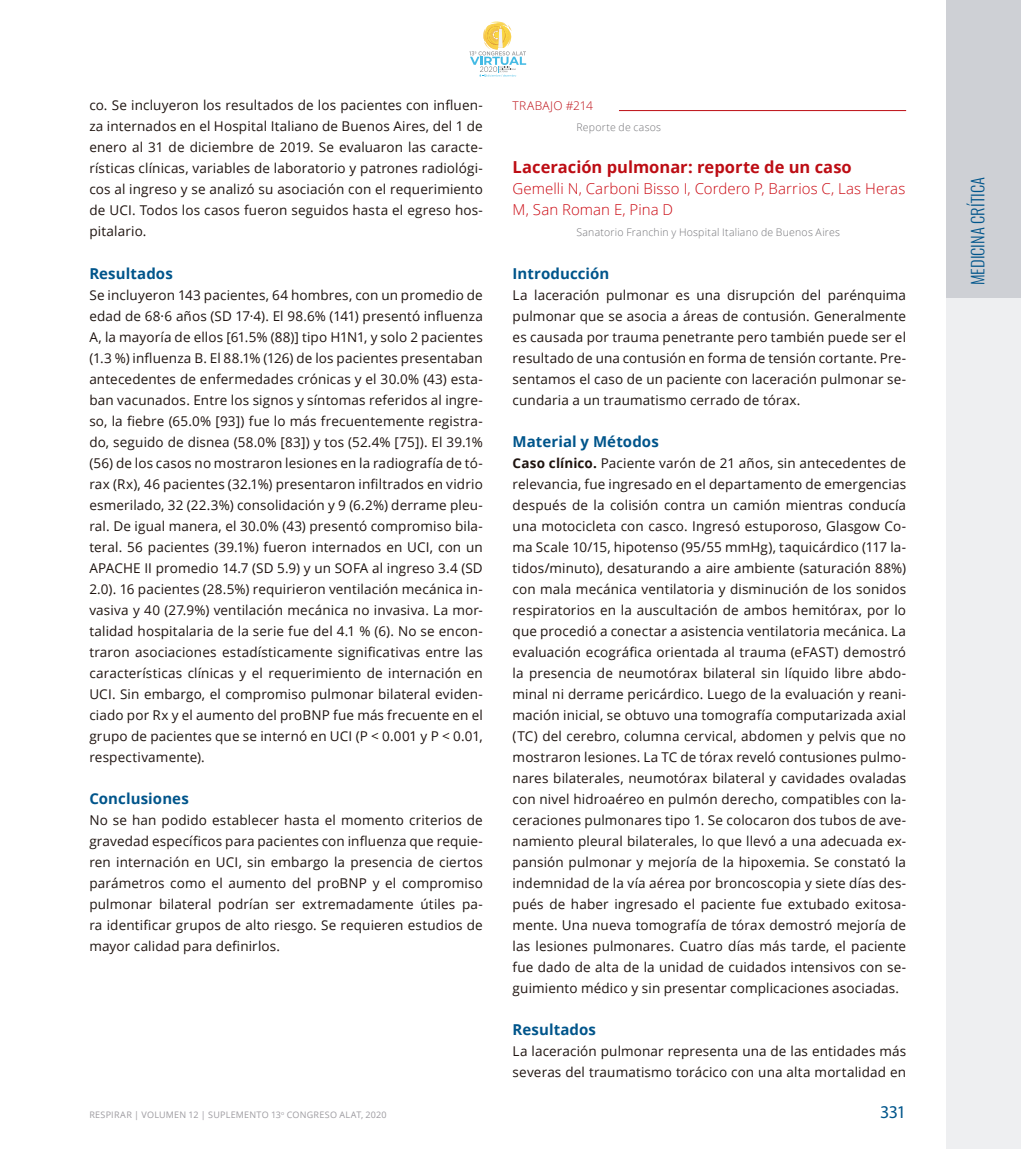
<style>
.page{position:relative;width:1021px;height:1149px;background:#fff}
.page>*{position:absolute;margin:0;border:0;box-sizing:border-box;transform-origin:0 0}
.t1{font:18px "Myriad Pro";color:#00558b}
.sub1{font:700 16.5px "Open Sans";color:#bd0d14}
.t2{font:300 16.5px "Oswald";color:#00558b}
.autores1{font:300 15px/21px "Open Sans";letter-spacing:.005em;color:#cb0912}
.sub2{font:700 15px "Open Sans";letter-spacing:.005em;color:#00558b}
.primero_seco_port{font:13.5px/21px "Open Sans";letter-spacing:.01em;color:#1f1410;text-align:justify}
.Trabajos_tit{font:300 12px "Open Sans";letter-spacing:.03em;color:#bd0d14}
.autores2{font:300 10.5px "Open Sans";letter-spacing:.02em;color:#737377}
.t3{font:9px "Open Sans";letter-spacing:.025em;color:#9d9ba0}
.s1{font-weight:700}
</style>
<div class="page">
<div style="left:945px;top:0;width:75px;height:297px;background:#ced0d5"></div>
<div style="left:945px;top:297px;width:75px;height:851px;background:#eeeff1"></div>
<svg style="left:469px;top:21px;width:57px;height:56px"></svg>
<hr style="left:619px;top:110px;width:287px;height:1px;background:#bd0d14">
<p class="primero_seco_port" style="left:89px;top:95px;width:395px">co. Se incluyeron los resultados de los pacientes con influen&shy;za internados en el Hospital Italiano de Buenos Aires, del 1 de enero al 31 de diciembre de 2019. Se evaluaron las caracte&shy;rísticas clínicas, variables de laboratorio y patrones radiológi&shy;cos al ingreso y se analizó su asociación con el requerimiento de UCI. Todos los casos fueron seguidos hasta el egreso hos&shy;pitalario.</p>
<p class="sub2" style="left:89px;top:262px;width:85px">Resultados</p>
<p class="primero_seco_port" style="left:89px;top:284px;width:395px">Se incluyeron 143 pacientes, 64 hombres, con un promedio de edad de 68·6 años (SD 17·4). El 98.6% (141) presentó influenza A, la mayoría de ellos [61.5% (88)] tipo H1N1, y solo 2 pacientes (1.3 %) influenza B. El 88.1% (126) de los pacientes presentaban antecedentes de enfermedades crónicas y el 30.0% (43) esta&shy;ban vacunados. Entre los signos y síntomas referidos al ingre&shy;so, la fiebre (65.0% [93]) fue lo más frecuentemente registra&shy;do, seguido de disnea (58.0% [83]) y tos (52.4% [75]). El 39.1% (56) de los casos no mostraron lesiones en la radiografía de tó&shy;rax (Rx), 46 pacientes (32.1%) presentaron infiltrados en vidrio esmerilado, 32 (22.3%) consolidación y 9 (6.2%) derrame pleu&shy;ral. De igual manera, el 30.0% (43) presentó compromiso bila&shy;teral. 56 pacientes (39.1%) fueron internados en UCI, con un APACHE II promedio 14.7 (SD 5.9) y un SOFA al ingreso 3.4 (SD 2.0). 16 pacientes (28.5%) requirieron ventilación mecánica in&shy;vasiva y 40 (27.9%) ventilación mecánica no invasiva. La mor&shy;talidad hospitalaria de la serie fue del 4.1 % (6). No se encon&shy;traron asociaciones estadísticamente significativas entre las características clínicas y el requerimiento de internación en UCI. Sin embargo, el compromiso pulmonar bilateral eviden&shy;ciado por Rx y el aumento del proBNP fue más frecuente en el grupo de pacientes que se internó en UCI (P &lt; 0.001 y P &lt; 0.01, respectivamente).</p>
<p class="sub2" style="left:89px;top:787px;width:101px">Conclusiones</p>
<p class="primero_seco_port" style="left:89px;top:809px;width:395px">No se han podido establecer hasta el momento criterios de gravedad específicos para pacientes con influenza que requie&shy;ren internación en UCI, sin embargo la presencia de ciertos parámetros como el aumento del proBNP y el compromiso pulmonar bilateral podrían ser extremadamente útiles pa&shy;ra identificar grupos de alto riesgo. Se requieren estudios de mayor calidad para definirlos.</p>
<p class="Trabajos_tit" style="left:512px;top:98px;width:82px">TRABAJO #214</p>
<p class="autores2" style="left:576px;top:120px;width:86px">Reporte de casos</p>
<p class="sub1" style="left:512px;top:156px;width:341px">Laceración pulmonar: reporte de un caso</p>
<p class="autores1" style="left:512px;top:178px;width:394px">Gemelli N, Carboni Bisso I, Cordero P, Barrios C, Las Heras<br>M, San Roman E, Pina D</p>
<p class="autores2" style="left:576px;top:225px;width:265px">Sanatorio Franchin y Hospital Italiano de Buenos Aires</p>
<p class="sub2" style="left:512px;top:262px;width:98px">Introducción</p>
<p class="primero_seco_port" style="left:512px;top:284px;width:395px">La laceración pulmonar es una disrupción del parénquima pulmonar que se asocia a áreas de contusión. Generalmente es causada por trauma penetrante pero también puede ser el resultado de una contusión en forma de tensión cortante. Pre&shy;sentamos el caso de un paciente con laceración pulmonar se&shy;cundaria a un traumatismo cerrado de tórax.</p>
<p class="sub2" style="left:512px;top:430px;width:148px">Material y Métodos</p>
<p class="primero_seco_port" style="left:512px;top:452px;width:395px"><span class="s1">Caso clínico.</span> Paciente varón de 21 años, sin antecedentes de relevancia, fue ingresado en el departamento de emergencias después de la colisión contra un camión mientras conducía una motocicleta con casco. Ingresó estuporoso, Glasgow Co&shy;ma Scale 10/15, hipotenso (95/55 mmHg), taquicárdico (117 la&shy;tidos/minuto), desaturando a aire ambiente (saturación 88%) con mala mecánica ventilatoria y disminución de los sonidos respiratorios en la auscultación de ambos hemitórax, por lo que procedió a conectar a asistencia ventilatoria mecánica. La evaluación ecográfica orientada al trauma (eFAST) demostró la presencia de neumotórax bilateral sin líquido libre abdo&shy;minal ni derrame pericárdico. Luego de la evaluación y reani&shy;mación inicial, se obtuvo una tomografía computarizada axial (TC) del cerebro, columna cervical, abdomen y pelvis que no mostraron lesiones. La TC de tórax reveló contusiones pulmo&shy;nares bilaterales, neumotórax bilateral y cavidades ovaladas con nivel hidroaéreo en pulmón derecho, compatibles con la&shy;ceraciones pulmonares tipo 1. Se colocaron dos tubos de ave&shy;namiento pleural bilaterales, lo que llevó a una adecuada ex&shy;pansión pulmonar y mejoría de la hipoxemia. Se constató la indemnidad de la vía aérea por broncoscopia y siete días des&shy;pués de haber ingresado el paciente fue extubado exitosa&shy;mente. Una nueva tomografía de tórax demostró mejoría de las lesiones pulmonares. Cuatro días más tarde, el paciente fue dado de alta de la unidad de cuidados intensivos con se&shy;guimiento médico y sin presentar complicaciones asociadas.</p>
<p class="sub2" style="left:512px;top:1018px;width:85px">Resultados</p>
<p class="primero_seco_port" style="left:512px;top:1040px;width:395px">La laceración pulmonar representa una de las entidades más severas del traumatismo torácico con una alta mortalidad en</p>
<p class="t3" style="left:89px;top:1108px;width:299px">RESPIRAR | VOLUMEN 12 | SUPLEMENTO 13<sup>o</sup> CONGRESO ALAT, 2020</p>
<h1 class="t1" style="left:880px;top:1100px;width:27px">331</h1>
<p class="t2" style="left:966px;top:285px;width:110px;rotate:-90deg">MEDICINA CRÍTICA</p>
</div>
